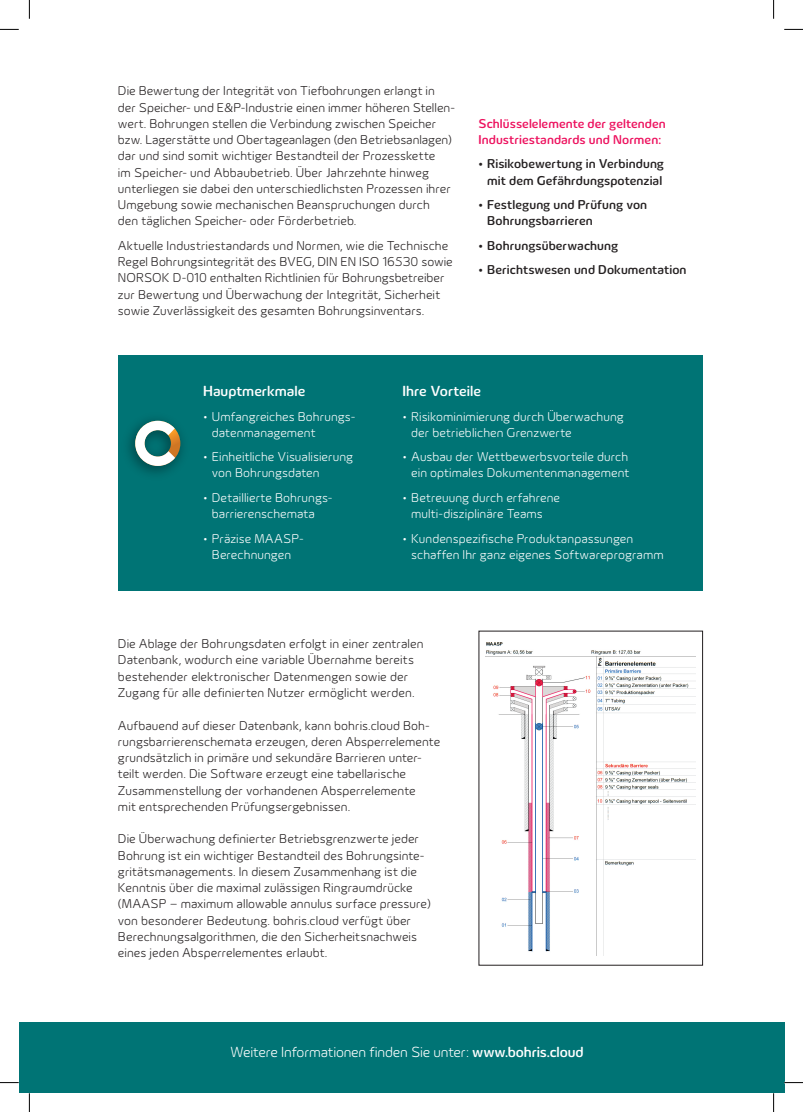
<style>
.page{position:relative;width:803px;height:1112px;background:#fff}
.page>*{position:absolute;margin:0;border:0;box-sizing:border-box;transform-origin:0 0}
.t1{font:300 15px "Innogy";letter-spacing:-.015em;color:#fff}
.t2{font:500 15px "Innogy";color:#fff}
.t3{font:300 13.12px/16.2px "Innogy";letter-spacing:.005em;color:#231f20}
.t4{font:300 13.12px/16.2px "Innogy";letter-spacing:.005em;color:#fff}
.t5{font:500 13.12px/16.2px "Innogy";letter-spacing:.005em;color:#231f20;text-align:center}
.t6{font:500 13.12px/16.2px "Innogy";letter-spacing:.005em;color:#ed115e}
.s1{font-weight:500}
</style>
<div class="page">
<div style="left:118px;top:355px;width:585px;height:236px;background:#007475"></div>
<div style="left:479px;top:630px;width:224px;height:335px;border:1px solid #231f20"></div>
<img style="left:486px;top:642px;width:210px;height:313px">
<img style="left:128px;top:419px;width:55px;height:55px">
<svg style="left:135px;top:420px;width:45px;height:46px"></svg>
<div style="left:19px;top:1021px;width:765px;height:71px;background:#007475"></div>
<svg style="left:0;top:29px;width:19px;height:1px"></svg>
<svg style="left:784px;top:29px;width:19px;height:1px"></svg>
<svg style="left:0;top:1082px;width:19px;height:1px"></svg>
<svg style="left:784px;top:1081px;width:19px;height:2px"></svg>
<svg style="left:29px;top:0;width:1px;height:19px"></svg>
<svg style="left:29px;top:1092px;width:1px;height:19px"></svg>
<svg style="left:773px;top:0;width:1px;height:19px"></svg>
<svg style="left:773px;top:1092px;width:1px;height:19px"></svg>
<p class="t3" style="left:118px;top:83px;width:338px">Die Bewertung der Integrität von Tiefbohrungen erlangt in der Speicher- und E&amp;P-Industrie einen immer höheren Stellen&shy;wert. Bohrungen stellen die Verbindung zwischen Speicher bzw. Lagerstätte und Obertageanlagen (den Betriebsanlagen) dar und sind somit wichtiger Bestandteil der Prozesskette<br>im Speicher- und Abbaubetrieb. Über Jahrzehnte hinweg unterliegen sie dabei den unterschiedlichsten Prozessen ihrer Umgebung sowie mechanischen Beanspruchungen durch<br>den täglichen Speicher- oder Förderbetrieb.</p>
<p class="t3" style="left:118px;top:237px;width:336px">Aktuelle Industriestandards und Normen, wie die Technische Regel Bohrungsintegrität des BVEG, DIN EN ISO 16530 sowie NORSOK D-010 enthalten Richtlinien für Bohrungsbetreiber zur Bewertung und Überwachung der Integrität, Sicherheit sowie Zuverlässigkeit des gesamten Bohrungsinventars.</p>
<p class="t6" style="left:478px;top:115px;width:189px">Schlüsselelemente der geltenden<br>Industriestandards und Normen:</p>
<p class="t5" style="left:478px;top:156px;width:187px">• Risikobewertung in Verbindung mit dem Gefährdungspotenzial</p>
<p class="t5" style="left:487px;top:196px;width:161px;text-align:left;text-indent:-9px">• Festlegung und Prüfung von<br>Bohrungsbarrieren</p>
<p class="t5" style="left:478px;top:237px;width:141px">• Bohrungsüberwachung</p>
<p class="t5" style="left:478px;top:261px;width:210px">• Berichtswesen und Dokumentation</p>
<p class="t2" style="left:203px;top:382px;width:104px">Hauptmerkmale</p>
<p class="t4" style="left:212px;top:408px;width:145px;text-indent:-9px">• Umfangreiches Bohrungs&shy;datenmanagement</p>
<p class="t4" style="left:212px;top:448px;width:143px;text-indent:-9px">• Einheitliche Visualisierung von Bohrungsdaten</p>
<p class="t4" style="left:212px;top:489px;width:122px;text-indent:-9px">• Detaillierte Bohrungs&shy;barrierenschemata</p>
<p class="t4" style="left:203px;top:530px;width:102px;text-align:center">• Präzise MAASP-<br>Berechnungen</p>
<p class="t2" style="left:402px;top:382px;width:80px">Ihre Vorteile</p>
<p class="t4" style="left:411px;top:408px;width:214px;text-indent:-9px">• Risikominimierung durch Überwachung der betrieblichen Grenzwerte</p>
<p class="t4" style="left:402px;top:448px;width:229px;text-align:right">• Ausbau der Wettbewerbsvorteile durch ein optimales Dokumentenmanagement</p>
<p class="t4" style="left:411px;top:489px;width:150px;text-indent:-9px">• Betreuung durch erfahrene multi-disziplinäre Teams</p>
<p class="t4" style="left:411px;top:530px;width:254px;text-indent:-9px">• Kundenspezifische Produktanpassungen schaffen Ihr ganz eigenes Softwareprogramm</p>
<p class="t3" style="left:118px;top:635px;width:307px">Die Ablage der Bohrungsdaten erfolgt in einer zentralen Datenbank, wodurch eine variable Übernahme bereits bestehender elektronischer Datenmengen sowie der Zugang für alle definierten Nutzer ermöglicht werden.</p>
<p class="t3" style="left:118px;top:717px;width:324px">Aufbauend auf dieser Datenbank, kann bohris.cloud Boh&shy;rungsbarrierenschemata erzeugen, deren Absperrelemente grundsätzlich in primäre und sekundäre Barrieren unter&shy;teilt werden. Die Software erzeugt eine tabellarische Zusammenstellung der vorhandenen Absperrelemente<br>mit entsprechenden Prüfungsergebnissen.</p>
<p class="t3" style="left:118px;top:830px;width:314px">Die Überwachung definierter Betriebsgrenzwerte jeder Bohrung ist ein wichtiger Bestandteil des Bohrungsinte&shy;gritätsmanagements. In diesem Zusammenhang ist die Kenntnis über die maximal zulässigen Ringraumdrücke (MAASP – maximum allowable annulus surface pressure) von besonderer Bedeutung. bohris.cloud verfügt über Berechnungsalgorithmen, die den Sicherheitsnachweis eines jeden Absperrelementes erlaubt.</p>
<p class="t1" style="left:230px;top:1043px;width:355px">Weitere Informationen finden Sie unter: <span class="s1">www.bohris.cloud</span></p>
</div>
